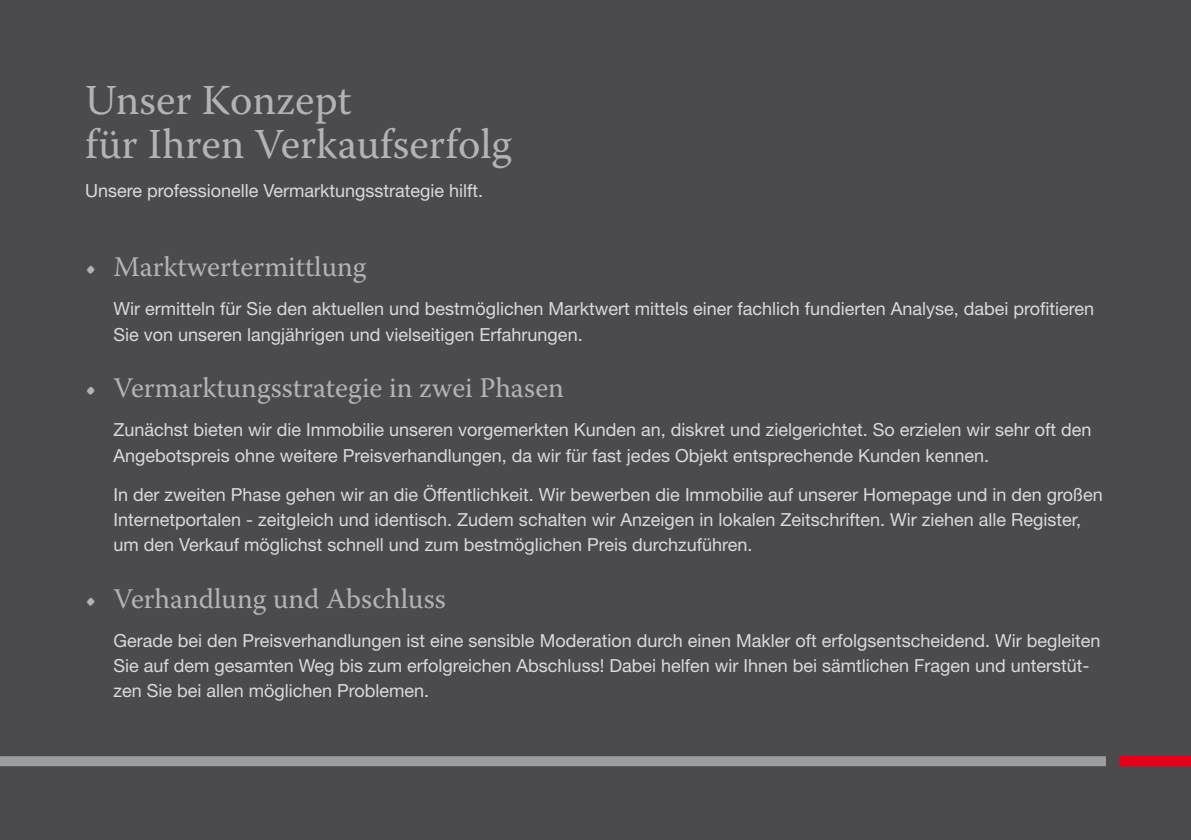
<style>
.page{position:relative;width:1191px;height:840px;background:#fff}
.page>*{position:absolute;margin:0;border:0;box-sizing:border-box;transform-origin:0 0}
.t1{font:42.6px/44px "Warnock Pro";color:#b1b3b4}
.t2{font:28.4px "Warnock Pro";color:#b1b3b4}
.t3{font:18px/25px "Helvetica Neue LT Pro";color:#d9dadb}
</style>
<div class="page">
<div style="left:0;top:0;width:1191px;height:839px;background:#4b4b4d"></div>
<div style="left:0;top:755px;width:1106px;height:10px;background:#9c9e9f"></div>
<svg style="left:1120px;top:755px;width:71px;height:10px"></svg>
<h1 class="t1" style="left:85px;top:77px;width:428px">Unser Konzept<br>für Ihren Verkaufserfolg</h1>
<p class="t3" style="left:85px;top:178px;width:400px">Unsere professionelle Vermarktungsstrategie hilft.</p>
<h2 class="t2" style="left:85px;top:250px;width:283px">• Marktwertermittlung</h2>
<p class="t3" style="left:113px;top:296px;width:982px">Wir ermitteln für Sie den aktuellen und bestmöglichen Marktwert mittels einer fachlich fundierten Analyse, dabei profitieren<br>Sie von unseren langjährigen und vielseitigen Erfahrungen.</p>
<h2 class="t2" style="left:85px;top:370px;width:480px">• Vermarktungsstrategie in zwei Phasen</h2>
<p class="t3" style="left:113px;top:417px;width:979px">Zunächst bieten wir die Immobilie unseren vorgemerkten Kunden an, diskret und zielgerichtet. So erzielen wir sehr oft den<br>Angebotspreis ohne weitere Preisverhandlungen, da wir für fast jedes Objekt entsprechende Kunden kennen.</p>
<p class="t3" style="left:113px;top:481px;width:991px">In der zweiten Phase gehen wir an die Öffentlichkeit. Wir bewerben die Immobilie auf unserer Homepage und in den großen<br>Internetportalen - zeitgleich und identisch. Zudem schalten wir Anzeigen in lokalen Zeitschriften. Wir ziehen alle Register, um den Verkauf möglichst schnell und zum bestmöglichen Preis durchzuführen.</p>
<h2 class="t2" style="left:85px;top:580px;width:362px">• Verhandlung und Abschluss</h2>
<p class="t3" style="left:113px;top:627px;width:988px">Gerade bei den Preisverhandlungen ist eine sensible Moderation durch einen Makler oft erfolgsentscheidend. Wir begleiten<br>Sie auf dem gesamten Weg bis zum erfolgreichen Abschluss! Dabei helfen wir Ihnen bei sämtlichen Fragen und unterstüt&shy;zen Sie bei allen möglichen Problemen.</p>
</div>
